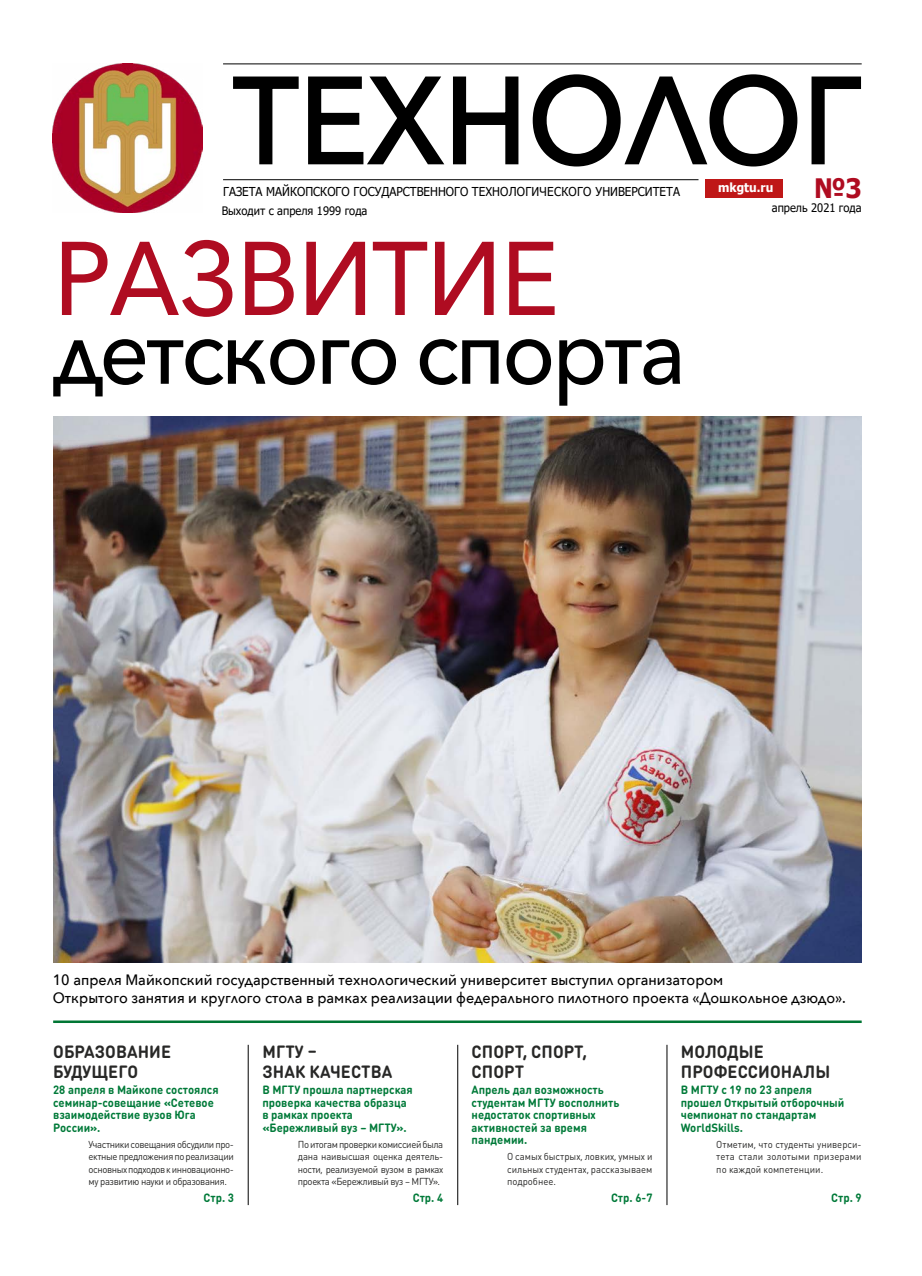
<style>
.page{position:relative;width:922px;height:1276px;background:#fff}
.page>*{position:absolute;margin:0;border:0;box-sizing:border-box;transform-origin:0 0}
.t1{font:500 121px "Avenir Next";color:#000;scale:.95 1}
.t2{font:500 103.38px "Avenir Next";letter-spacing:-.02em;color:#af0c21;scale:.95 1}
.t3{font:500 91.25px "Avenir Next";letter-spacing:-.04em;color:#000;scale:.95 1}
.t4{font:700 26.75px "Tahoma";color:#af0c21;scale:.95 1}
.t5{font:700 17.5px/20px "DIN Round Pro";letter-spacing:.005em;color:#282827;scale:.95 1}
.t6{font:500 15px/17.5px "Avenir Next";color:#000;scale:.95 1}
.t7{font:700 12.5px "Tahoma";color:#fff;scale:.95 1}
.t8{font:12.25px "Tahoma";color:#000;scale:.95 1}
.t9{font:700 11.88px/12.5px "DIN Round Pro";color:#007a39;scale:.95 1}
.t10{font:11.75px "Tahoma";color:#000;scale:.95 1}
.t11{font:10px/12.5px "DIN Round Pro";letter-spacing:-.04em;color:#282827;text-align:justify;scale:.95 1}
</style>
<div class="page">
<svg style="left:233px;top:76px;width:66px;height:89px"></svg>
<svg style="left:308px;top:76px;width:137px;height:89px"></svg>
<svg style="left:453px;top:76px;width:66px;height:89px"></svg>
<svg style="left:532px;top:74px;width:266px;height:93px"></svg>
<svg style="left:811px;top:76px;width:50px;height:89px"></svg>
<div style="left:705px;top:179px;width:77px;height:19px;background:#bf1717"></div>
<hr style="left:223px;top:179px;width:475px;height:1px;background:#000">
<hr style="left:223px;top:64px;width:638px;height:1px;background:#000">
<img style="left:53px;top:64px;width:149px;height:149px">
<hr style="left:248px;top:1044px;width:1px;height:161px;background:#000">
<hr style="left:457px;top:1044px;width:1px;height:161px;background:#000">
<hr style="left:666px;top:1044px;width:1px;height:161px;background:#000">
<hr style="left:53px;top:1020px;width:808px;height:3px;background:#007634">
<img style="left:53px;top:417px;width:808px;height:546px">
<h1 class="t1" style="left:233px;top:18px;width:664px">ТЕХНОЛОГ</h1>
<p class="t8" style="left:223px;top:183px;width:482px">ГАЗЕТА МАЙКОПСКОГО ГОСУДАРСТВЕННОГО ТЕХНОЛОГИЧЕСКОГО УНИВЕРСИТЕТА</p>
<h3 class="t4" style="left:813px;top:169px;width:52px">№3</h3>
<p class="t10" style="left:771px;top:199px;width:96px">апрель 2021 года</p>
<p class="t7" style="left:718px;top:179px;width:59px">mkgtu.ru</p>
<p class="t10" style="left:222px;top:203px;width:155px">Выходит с апреля 1999 года</p>
<h2 class="t2" style="left:53px;top:191px;width:534px">РАЗВИТИЕ</h2>
<h3 class="t3" style="left:53px;top:274px;width:667px">детского спорта</h3>
<h3 class="t6" style="left:53px;top:970px;width:836px">10 апреля Майкопский государственный технологический университет выступил организатором<br>Открытого занятия и круглого стола в рамках реализации федерального пилотного проекта «Дошкольное дзюдо».</h3>
<h3 class="t5" style="left:53px;top:1041px;width:125px">ОБРАЗОВАНИЕ<br>БУДУЩЕГО</h3>
<p class="t9" style="left:53px;top:1083px;width:176px">28 апреля в Майкопе состоялся семинар-совещание «Сетевое взаимодействие вузов Юга<br>России».</p>
<p class="t11" style="left:89px;top:1137px;width:154px">Участники совещания обсудили про&shy;ектные предложения по реализации основных подходов к инновационно&shy;му развитию науки и образования.</p>
<p class="t9" style="left:203px;top:1191px;width:34px">Стр. 3</p>
<h3 class="t5" style="left:262px;top:1041px;width:138px">МГТУ –<br>ЗНАК КАЧЕСТВА</h3>
<p class="t9" style="left:262px;top:1083px;width:160px">В МГТУ прошла партнерская проверка качества образца в рамках проекта «Бережливый вуз – МГТУ».</p>
<p class="t11" style="left:298px;top:1137px;width:154px">По итогам проверки комиссией была дана наивысшая оценка деятель&shy;ности, реализуемой вузом в рамках проекта «Бережливый вуз – МГТУ».</p>
<p class="t9" style="left:412px;top:1191px;width:34px">Стр. 4</p>
<h3 class="t5" style="left:471px;top:1041px;width:123px">СПОРТ, СПОРТ,<br>СПОРТ</h3>
<p class="t9" style="left:471px;top:1083px;width:157px">Апрель дал возможность студентам МГТУ восполнить недостаток спортивных активностей за время пандемии.</p>
<p class="t11" style="left:507px;top:1150px;width:154px">О самых быстрых, ловких, умных и сильных студентах, рассказываем подробнее.</p>
<p class="t9" style="left:611px;top:1191px;width:45px">Стр. 6-7</p>
<h3 class="t5" style="left:680px;top:1041px;width:159px">МОЛОДЫЕ<br>ПРОФЕССИОНАЛЫ</h3>
<p class="t9" style="left:680px;top:1083px;width:174px">В МГТУ с 19 по 23 апреля прошел Открытый отборочный чемпионат по стандартам<br>WorldSkills.</p>
<p class="t11" style="left:716px;top:1137px;width:154px">Отметим, что студенты универси&shy;тета стали золотыми призерами по каждой компетенции.</p>
<p class="t9" style="left:831px;top:1191px;width:34px">Стр. 9</p>
</div>
